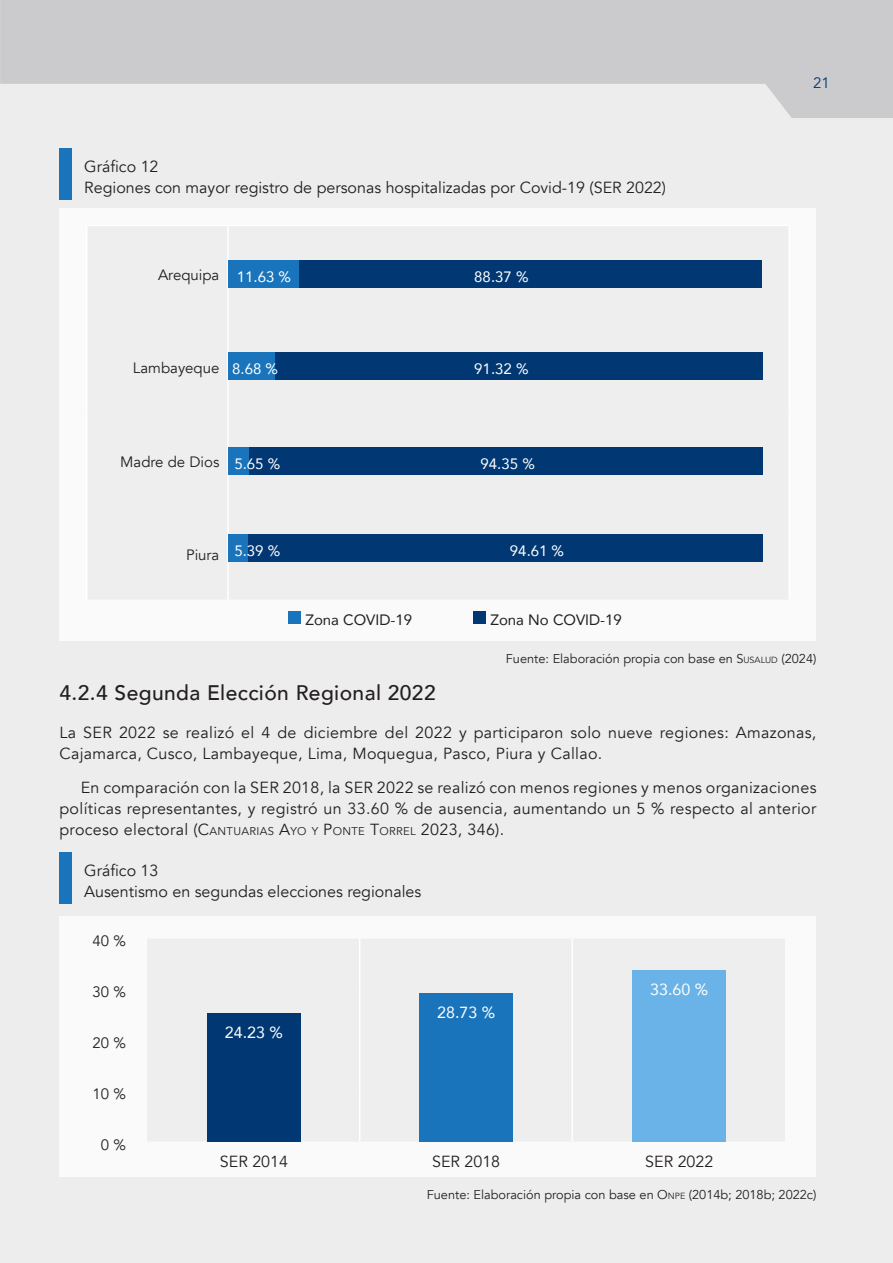
<style>
.page{position:relative;width:893px;height:1263px;background:#ededee}
.page>*{position:absolute;margin:0;border:0;box-sizing:border-box;transform-origin:0 0}
.Subtitulo{font:500 21px "Avenir";letter-spacing:.02em;color:#231f20}
.Cuerpo_de_texto{font:16.05px/21px "Avenir";letter-spacing:.02em;color:#231f20;text-align:right}
.Primer_parrafo{font:16.05px/21px "Avenir";letter-spacing:.02em;color:#231f20}
.Primer_parrafo-2{font:16.05px "Avenir";color:#231f20}
.t1{font:16.05px "Avenir";color:#fff}
.CUERPO_texto_-_sangria{font:15px "Avenir";color:#231f20}
.t2{font:15px "Avenir";color:#fff}
.t3{font:15px "Avenir";color:#231f20}
.t4{font:15px "Avenir";color:#013874}
.Texto_de_tabla{font:12.75px "Avenir";color:#231f20}
.Cuerpo_de_texto-2{font:11.25px "Avenir";letter-spacing:.03em;color:#231f20}
.s1{font-style:inherit}
.s2{font-size:8.85px}
.s3{font-size:16.05px}
.s4{font-size:11.25px}
</style>
<div class="page">
<svg style="left:1px;top:0;width:892px;height:118px;fill:#cbcbce"></svg>
<svg style="left:0;top:0;width:1px;height:84px"></svg>
<div style="left:60px;top:208px;width:756px;height:433px;background:#fafafa"></div>
<div style="left:88px;top:227px;width:700px;height:372px;background:#eeeeef"></div>
<hr style="left:86px;top:225px;width:142px;height:1px;background:#fff">
<hr style="left:86px;top:226px;width:1px;height:93px;background:#fff">
<hr style="left:228px;top:225px;width:562px;height:1px;background:#fff">
<hr style="left:227px;top:226px;width:2px;height:93px;background:#fff">
<hr style="left:788px;top:226px;width:2px;height:93px;background:#fff">
<hr style="left:86px;top:319px;width:1px;height:93px;background:#fff">
<hr style="left:227px;top:319px;width:2px;height:93px;background:#fff">
<hr style="left:788px;top:319px;width:2px;height:93px;background:#fff">
<hr style="left:86px;top:412px;width:1px;height:94px;background:#fff">
<hr style="left:227px;top:412px;width:2px;height:94px;background:#fff">
<hr style="left:788px;top:412px;width:2px;height:94px;background:#fff">
<hr style="left:86px;top:506px;width:1px;height:94px;background:#fff">
<hr style="left:227px;top:506px;width:2px;height:94px;background:#fff">
<hr style="left:788px;top:506px;width:2px;height:94px;background:#fff">
<div style="left:473px;top:611px;width:13px;height:13px;background:#013874"></div>
<div style="left:288px;top:611px;width:13px;height:13px;background:#1974bb"></div>
<div style="left:229px;top:261px;width:70px;height:27px;background:#1974bb"></div>
<div style="left:229px;top:353px;width:46px;height:27px;background:#1974bb"></div>
<div style="left:229px;top:447px;width:20px;height:28px;background:#1974bb"></div>
<div style="left:229px;top:534px;width:19px;height:28px;background:#1974bb"></div>
<div style="left:248px;top:534px;width:514px;height:28px;background:#013874"></div>
<div style="left:249px;top:447px;width:513px;height:28px;background:#013874"></div>
<div style="left:275px;top:353px;width:487px;height:27px;background:#013874"></div>
<div style="left:299px;top:261px;width:463px;height:27px;background:#013874"></div>
<div style="left:60px;top:149px;width:12px;height:51px;background:#1974bb"></div>
<div style="left:59px;top:853px;width:13px;height:51px;background:#1974bb"></div>
<div style="left:60px;top:916px;width:756px;height:261px;background:#fafafa"></div>
<div style="left:147px;top:939px;width:638px;height:202px;background:#eeeeef"></div>
<hr style="left:359px;top:938px;width:1px;height:51px;background:#fff">
<hr style="left:572px;top:938px;width:1px;height:51px;background:#fff">
<hr style="left:359px;top:989px;width:1px;height:51px;background:#fff">
<hr style="left:572px;top:989px;width:1px;height:51px;background:#fff">
<hr style="left:359px;top:1040px;width:1px;height:51px;background:#fff">
<hr style="left:572px;top:1040px;width:1px;height:51px;background:#fff">
<hr style="left:359px;top:1091px;width:1px;height:50px;background:#fff">
<hr style="left:572px;top:1091px;width:1px;height:50px;background:#fff">
<div style="left:207px;top:1013px;width:94px;height:128px;background:#013874"></div>
<div style="left:419px;top:993px;width:94px;height:148px;background:#1974bb"></div>
<div style="left:632px;top:970px;width:94px;height:171px;background:#69b3e8"></div>
<p class="Primer_parrafo-2" style="left:84px;top:157px;width:76px">Gráfico 12</p>
<p class="Primer_parrafo-2" style="left:84px;top:178px;width:583px">Regiones con mayor registro de personas hospitalizadas por Covid-19 (SER 2022)</p>
<p class="CUERPO_texto_-_sangria" style="left:158px;top:266px;width:63px">Arequipa</p>
<p class="t2" style="left:237px;top:265px;width:56px">11.63 %</p>
<p class="t2" style="left:474px;top:265px;width:56px">88.37 %</p>
<p class="CUERPO_texto_-_sangria" style="left:133px;top:359px;width:88px">Lambayeque</p>
<p class="t2" style="left:232px;top:356px;width:47px">8.68 %</p>
<p class="t2" style="left:474px;top:356px;width:56px">91.32 %</p>
<p class="CUERPO_texto_-_sangria" style="left:120px;top:453px;width:101px">Madre de Dios</p>
<p class="t2" style="left:234px;top:451px;width:47px">5.65 %</p>
<p class="t2" style="left:481px;top:451px;width:56px">94.35 %</p>
<p class="CUERPO_texto_-_sangria" style="left:186px;top:546px;width:35px">Piura</p>
<p class="t2" style="left:234px;top:538px;width:47px">5.39 %</p>
<p class="t2" style="left:510px;top:538px;width:55px">94.61 %</p>
<p class="t3" style="left:305px;top:608px;width:108px">Zona COVID-19</p>
<p class="t3" style="left:490px;top:608px;width:133px">Zona No COVID-19</p>
<p class="t4" style="left:813px;top:74px;width:18px">21</p>
<p class="Texto_de_tabla" style="left:506px;top:651px;width:312px">Fuente: Elaboración propia con base en <span class="s1">S</span><span class="s2">USALUD</span> (2024)</p>
<p class="Subtitulo" style="left:60px;top:674px;width:378px">4.2.4 Segunda Elección Regional 2022</p>
<p class="Primer_parrafo" style="left:60px;top:722px;width:758px">La SER 2022 se realizó el 4 de diciembre del 2022 y participaron solo nueve regiones: Amazonas,<br>Cajamarca, Cusco, Lambayeque, Lima, Moquegua, Pasco, Piura y Callao.</p>
<p class="Cuerpo_de_texto" style="left:60px;top:777px;width:758px">En comparación con la SER 2018, la SER 2022 se realizó con menos regiones y menos organizaciones políticas representantes, y registró un 33.60 % de ausencia, aumentando un 5 % respecto al anterior</p>
<p class="Cuerpo_de_texto-2" style="left:60px;top:824px;width:329px"><span class="s3">proceso electoral (</span><span class="s3">C</span>ANTUARIAS <span class="s3">A</span>YO Y <span class="s3">P</span>ONTE <span class="s3">T</span>ORR</p>
<p class="Cuerpo_de_texto" style="left:403px;top:819px;width:102px"><span class="s4">EL</span> 2023, 346).</p>
<p class="Primer_parrafo-2" style="left:84px;top:860px;width:76px">Gráfico 13</p>
<p class="Primer_parrafo-2" style="left:84px;top:881px;width:339px">Ausentismo en segundas elecciones regionales</p>
<p class="CUERPO_texto_-_sangria" style="left:93px;top:931px;width:35px">40 %</p>
<p class="CUERPO_texto_-_sangria" style="left:93px;top:983px;width:35px">30 %</p>
<p class="CUERPO_texto_-_sangria" style="left:93px;top:1034px;width:35px">20 %</p>
<p class="CUERPO_texto_-_sangria" style="left:93px;top:1084px;width:35px">10 %</p>
<p class="CUERPO_texto_-_sangria" style="left:101px;top:1135px;width:27px">0 %</p>
<p class="t1" style="left:225px;top:1019px;width:59px">24.23 %</p>
<p class="t1" style="left:437px;top:999px;width:59px">28.73 %</p>
<p class="t1" style="left:650px;top:976px;width:59px">33.60 %</p>
<p class="Cuerpo_de_texto" style="left:220px;top:1151px;width:70px">SER 2014</p>
<p class="Cuerpo_de_texto" style="left:432px;top:1151px;width:70px">SER 2018</p>
<p class="Cuerpo_de_texto" style="left:645px;top:1151px;width:70px">SER 2022</p>
<p class="Texto_de_tabla" style="left:427px;top:1187px;width:391px">Fuente: Elaboración propia con base en <span class="s1">O</span><span class="s2">NPE</span> (2014b; 2018b; 2022c)</p>
</div>
